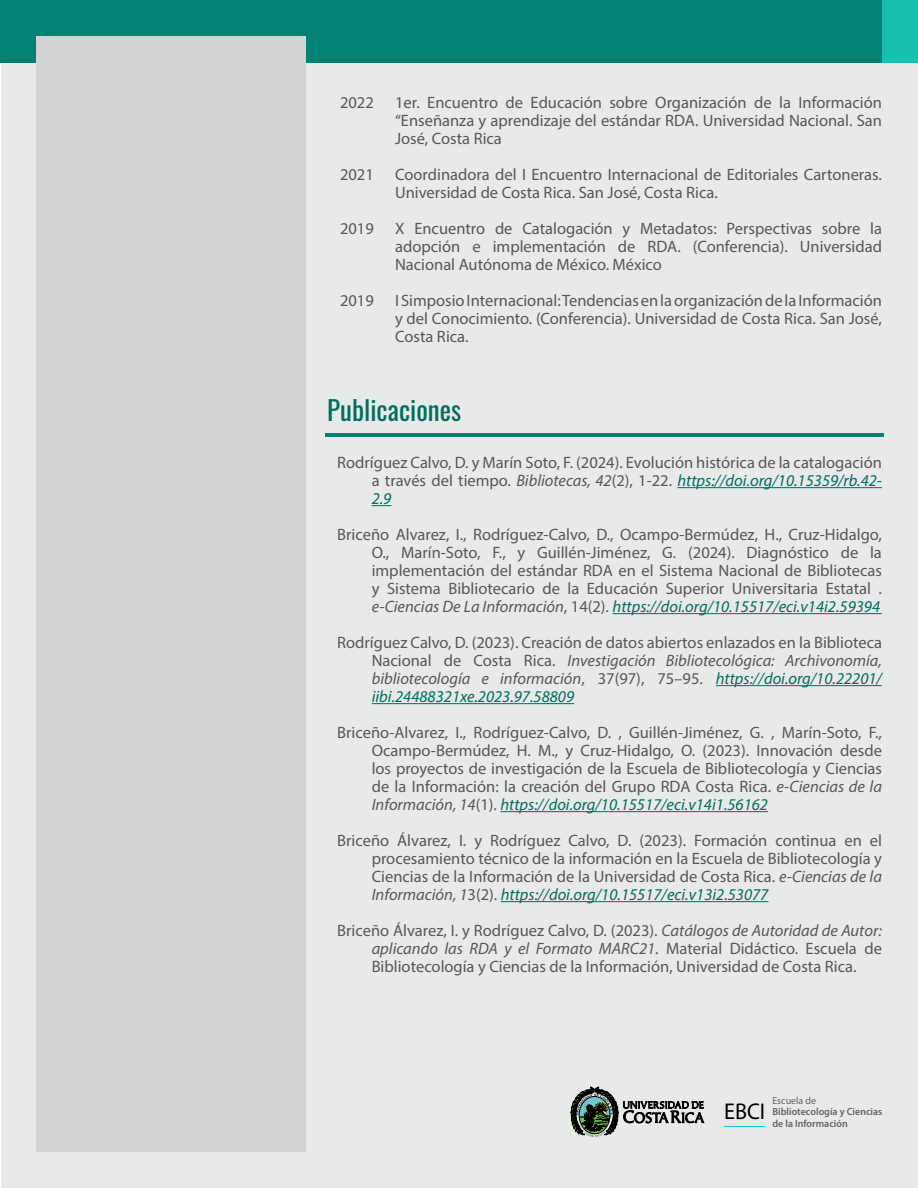
<style>
.page{position:relative;width:918px;height:1188px;background:#fff}
.page>*{position:absolute;margin:0;border:0;box-sizing:border-box;transform-origin:0 0}
.t1{font:27px "Oswald";color:#006f5e}
.t2{font:22.8px "Myriad Pro";color:#000}
.t3{font:16.5px/18px "Myriad Pro";color:#575756;text-align:justify}
.t4{font:600 10.35px/11.4px "Myriad Pro";color:#636366}
.t5{font:10.35px "Myriad Pro";color:#636366}
.s1{font-style:italic}
.s2{font-style:italic;color:#006f5e}
</style>
<div class="page">
<div style="left:1px;top:0;width:917px;height:1188px;background:#e8e9e9"></div>
<div style="left:0;top:0;width:918px;height:62px;background:#008172"></div>
<div style="left:882px;top:0;width:36px;height:62px;background:#15c0ae"></div>
<hr style="left:724px;top:1126px;width:41px;height:1px;background:#17c2f2">
<svg style="left:570px;top:1087px;width:135px;height:50px"></svg>
<div style="left:36px;top:36px;width:270px;height:1116px;background:#d1d3d4"></div>
<hr style="left:677px;top:487px;width:205px;height:1px;background:#006f5e">
<svg style="left:372px;top:505px;width:19px;height:1px"></svg>
<hr style="left:613px;top:613px;width:269px;height:1px;background:#006f5e">
<hr style="left:716px;top:685px;width:166px;height:1px;background:#006f5e">
<hr style="left:372px;top:703px;width:202px;height:1px;background:#006f5e">
<hr style="left:500px;top:811px;width:268px;height:1px;background:#006f5e">
<hr style="left:501px;top:901px;width:267px;height:1px;background:#006f5e">
<hr style="left:325px;top:433px;width:558px;height:3px;background:#008373">
<p class="t3" style="left:340px;top:93px;width:35px">2022</p>
<p class="t3" style="left:340px;top:165px;width:35px">2021</p>
<p class="t3" style="left:340px;top:219px;width:35px">2019</p>
<p class="t3" style="left:340px;top:291px;width:35px">2019</p>
<p class="t3" style="left:395px;top:93px;width:488px">1er. Encuentro de Educación sobre Organización de la Información “Enseñanza y aprendizaje del estándar RDA. Universidad Nacional. San José, Costa Rica</p>
<p class="t3" style="left:395px;top:165px;width:488px">Coordinadora del I Encuentro Internacional de Editoriales Cartoneras.<br>Universidad de Costa Rica. San José, Costa Rica.</p>
<p class="t3" style="left:395px;top:219px;width:488px">X Encuentro de Catalogación y Metadatos: Perspectivas sobre la adopción e implementación de RDA. (Conferencia). Universidad Nacional Autónoma de México. México</p>
<p class="t3" style="left:395px;top:291px;width:488px">I Simposio Internacional: Tendencias en la organización de la Información y del Conocimiento. (Conferencia). Universidad de Costa Rica. San José, Costa Rica.</p>
<h1 class="t1" style="left:327px;top:386px;width:135px">Publicaciones</h1>
<p class="t3" style="left:372px;top:453px;width:512px;text-indent:-35px">Rodríguez Calvo, D. y Marín Soto, F. (2024). Evolución histórica de la catalogación a través del tiempo. <span class="s1">Bibliotecas, 42</span>(2), 1-22. <span class="s2">https://doi.org/10.15359/rb.42- 2.9</span></p>
<p class="t3" style="left:372px;top:525px;width:512px;text-indent:-35px">Briceño Alvarez, I., Rodríguez-Calvo, D., Ocampo-Bermúdez, H., Cruz-Hidalgo, O., Marín-Soto, F., y Guillén-Jiménez, G. (2024). Diagnóstico de la implementación del estándar RDA en el Sistema Nacional de Bibliotecas y Sistema Bibliotecario de la Educación Superior Universitaria Estatal . <span class="s1">e-Ciencias De La Información</span>, 14(2). <span class="s2">https://doi.org/10.15517/eci.v14i2.59394</span></p>
<p class="t3" style="left:372px;top:633px;width:512px;text-indent:-35px">Rodríguez Calvo, D. (2023). Creación de datos abiertos enlazados en la Biblioteca Nacional de Costa Rica. <span class="s1">Investigación Bibliotecológica: Archivonomía, bibliotecología e información</span>, 37(97), 75–95. <span class="s2">https://doi.org/10.22201/ iibi.24488321xe.2023.97.58809</span></p>
<p class="t3" style="left:372px;top:723px;width:512px;text-indent:-35px">Briceño-Alvarez, I., Rodríguez-Calvo, D. , Guillén-Jiménez, G. , Marín-Soto, F., Ocampo-Bermúdez, H. M., y Cruz-Hidalgo, O. (2023). Innovación desde los proyectos de investigación de la Escuela de Bibliotecología y Ciencias de la Información: la creación del Grupo RDA Costa Rica. <span class="s1">e-Ciencias de la Información, 14</span>(1). <span class="s2">https://doi.org/10.15517/eci.v14i1.56162</span></p>
<p class="t3" style="left:372px;top:831px;width:512px;text-indent:-35px">Briceño Álvarez, I. y Rodríguez Calvo, D. (2023). Formación continua en el procesamiento técnico de la información en la Escuela de Bibliotecología y Ciencias de la Información de la Universidad de Costa Rica. <span class="s1">e-Ciencias de la Información, 1</span>3(2). <span class="s2">https://doi.org/10.15517/eci.v13i2.53077</span></p>
<p class="t3" style="left:372px;top:921px;width:512px;text-indent:-35px">Briceño Álvarez, I. y Rodríguez Calvo, D. (2023). <span class="s1">Catálogos de Autoridad de Autor: aplicando las RDA y el Formato MARC21</span>. Material Didáctico. Escuela de Bibliotecología y Ciencias de la Información, Universidad de Costa Rica.</p>
<h2 class="t2" style="left:724px;top:1097px;width:43px">EBCI</h2>
<p class="t5" style="left:772px;top:1094px;width:45px">Escuela de</p>
<p class="t4" style="left:772px;top:1106px;width:111px">Bibliotecología y Ciencias de la Información</p>
</div>
